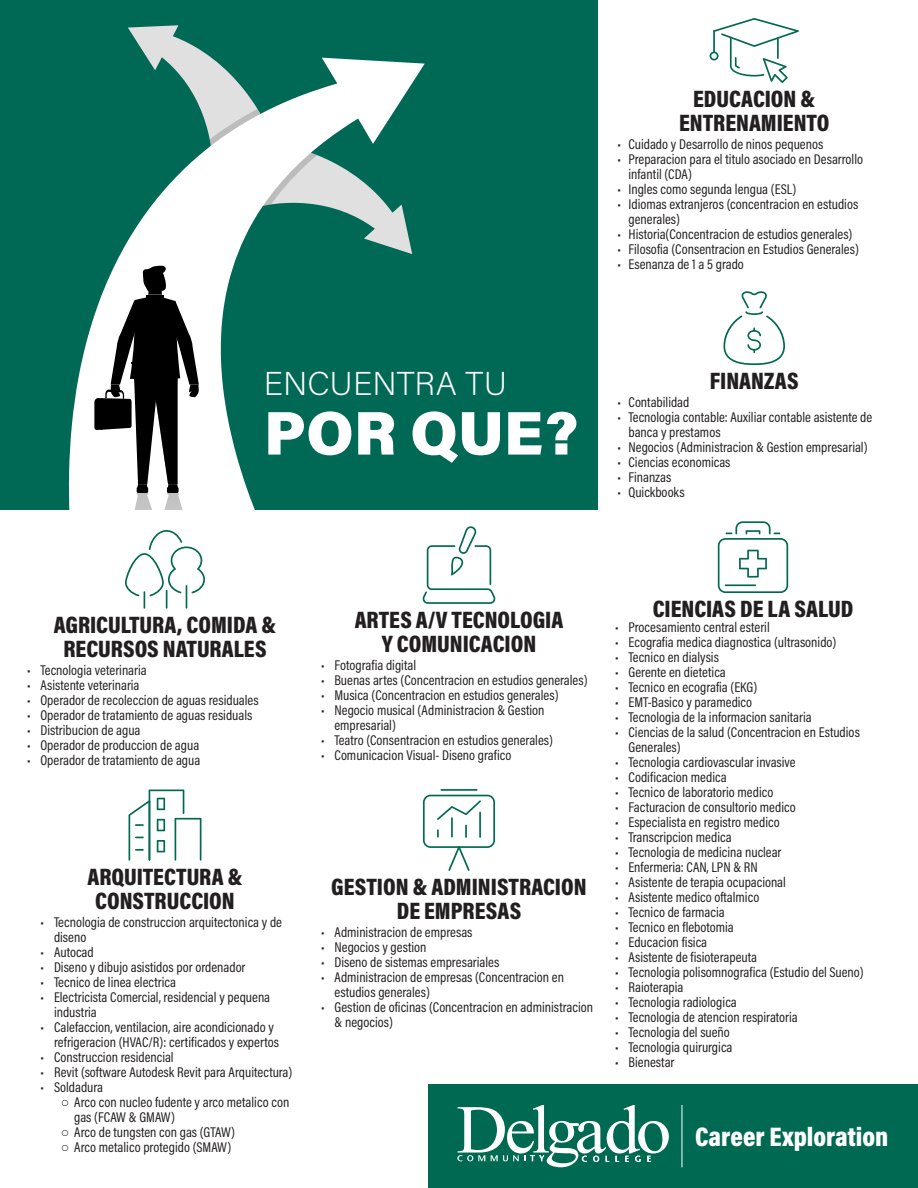
<style>
.page{position:relative;width:918px;height:1188px;background:#fff}
.page>*{position:absolute;margin:0;border:0;box-sizing:border-box;transform-origin:0 0}
.t1{font:900 61.5px "Acumin Pro";color:#fff}
.t2{font:200 33px "Acumin Pro";color:#fff}
.t3{font:900 27.15px "Acumin Pro Cond";color:#fff}
.t4{font:900 24px/24px "Acumin Pro Cond";color:#231f20;text-align:center}
.t5{font:14.25px/15px "Acumin Pro Cond";color:#231f20}
.s1{font-family:"Arial"}
</style>
<div class="page">
<div style="left:429px;top:1084px;width:489px;height:104px;background:#006951"></div>
<svg style="left:125px;top:530px;width:80px;height:79px"></svg>
<svg style="left:129px;top:790px;width:72px;height:71px"></svg>
<svg style="left:422px;top:526px;width:74px;height:78px"></svg>
<hr style="left:440px;top:789px;width:38px;height:2px;background:#006951">
<svg style="left:423px;top:795px;width:72px;height:76px"></svg>
<svg style="left:710px;top:18px;width:89px;height:65px"></svg>
<svg style="left:723px;top:291px;width:62px;height:74px"></svg>
<svg style="left:718px;top:521px;width:70px;height:72px"></svg>
<svg style="left:457px;top:1105px;width:212px;height:62px"></svg>
<hr style="left:682px;top:1105px;width:1px;height:62px;background:#fff">
<div style="left:0;top:0;width:597px;height:510px;background:#006956"></div>
<svg style="left:128px;top:25px;width:199px;height:33px"></svg>
<svg style="left:69px;top:58px;width:356px;height:452px"></svg>
<svg style="left:79px;top:266px;width:147px;height:244px;background:#a2a8a7"></svg>
<p class="t2" style="left:264px;top:360px;width:245px">ENCUENTRA TU</p>
<p class="t1" style="left:264px;top:389px;width:316px">POR QUE?</p>
<p class="t4" style="left:679px;top:86px;width:152px">EDUCACION &amp;<br>ENTRENAMIENTO</p>
<p class="t5" style="left:617px;top:136px;width:207px">• Cuidado y Desarrollo de ninos pequenos</p>
<p class="t5" style="left:628px;top:151px;width:236px;text-indent:-11px">• Preparacion para el titulo asociado en Desarrollo infantil (CDA)</p>
<p class="t5" style="left:617px;top:181px;width:180px">• Ingles como segunda lengua (ESL)</p>
<p class="t5" style="left:628px;top:196px;width:231px;text-indent:-11px">• Idiomas extranjeros (concentracion en estudios generales)</p>
<p class="t5" style="left:617px;top:226px;width:237px">• Historia(Concentracion de estudios generales)</p>
<p class="t5" style="left:617px;top:241px;width:243px">• Filosofia (Consentracion en Estudios Generales)</p>
<p class="t5" style="left:617px;top:256px;width:128px">• Esenanza de 1 a 5 grado</p>
<p class="t4" style="left:710px;top:368px;width:90px">FINANZAS</p>
<p class="t5" style="left:617px;top:394px;width:73px">• Contabilidad</p>
<p class="t5" style="left:628px;top:409px;width:245px;text-indent:-11px">• Tecnologia contable: Auxiliar contable asistente de banca y prestamos</p>
<p class="t5" style="left:617px;top:439px;width:252px">• Negocios (Administracion &amp; Gestion empresarial)</p>
<p class="t5" style="left:617px;top:454px;width:115px">• Ciencias economicas</p>
<p class="t5" style="left:617px;top:469px;width:55px">• Finanzas</p>
<p class="t5" style="left:617px;top:484px;width:69px">• Quickbooks</p>
<p class="t4" style="left:54px;top:612px;width:224px">AGRICULTURA, COMIDA &amp;<br>RECURSOS NATURALES</p>
<p class="t5" style="left:27px;top:662px;width:121px">• Tecnologia veterinaria</p>
<p class="t5" style="left:27px;top:677px;width:114px">• Asistente veterinaria</p>
<p class="t5" style="left:27px;top:692px;width:233px">• Operador de recoleccion de aguas residuales</p>
<p class="t5" style="left:27px;top:707px;width:227px">• Operador de tratamiento de aguas residuals</p>
<p class="t5" style="left:27px;top:722px;width:115px">• Distribucion de agua</p>
<p class="t5" style="left:27px;top:737px;width:174px">• Operador de produccion de agua</p>
<p class="t5" style="left:27px;top:752px;width:175px">• Operador de tratamiento de agua</p>
<p class="t4" style="left:88px;top:864px;width:156px">ARQUITECTURA &amp;<br>CONSTRUCCION</p>
<p class="t5" style="left:54px;top:914px;width:230px;text-indent:-14px">• Tecnologia de construccion arquitectonica y de diseno</p>
<p class="t5" style="left:40px;top:944px;width:55px">• Autocad</p>
<p class="t5" style="left:40px;top:959px;width:207px">• Diseno y dibujo asistidos por ordenador</p>
<p class="t5" style="left:40px;top:974px;width:137px">• Tecnico de linea electrica</p>
<p class="t5" style="left:54px;top:989px;width:218px;text-indent:-14px">• Electricista Comercial, residencial y pequena industria</p>
<p class="t5" style="left:54px;top:1019px;width:227px;text-indent:-14px">• Calefaccion, ventilacion, aire acondicionado y refrigeracion (HVAC/R): certificados y expertos</p>
<p class="t5" style="left:40px;top:1049px;width:135px">• Construccion residencial</p>
<p class="t5" style="left:40px;top:1064px;width:253px">• Revit (software Autodesk Revit para Arquitectura)</p>
<p class="t5" style="left:40px;top:1079px;width:64px">• Soldadura</p>
<p class="t5" style="left:74px;top:1094px;width:217px;text-indent:-14px"><span class="s1">○</span> Arco con nucleo fudente y arco metalico con gas (FCAW &amp; GMAW)</p>
<p class="t5" style="left:61px;top:1124px;width:176px"><span class="s1">○</span> Arco de tungsten con gas (GTAW)</p>
<p class="t5" style="left:61px;top:1139px;width:172px"><span class="s1">○</span> Arco metalico protegido (SMAW)</p>
<p class="t4" style="left:355px;top:607px;width:210px">ARTES A/V TECNOLOGIA</p>
<p class="t4" style="left:382px;top:631px;width:156px">Y COMUNICACION</p>
<p class="t5" style="left:321px;top:657px;width:97px">• Fotografia digital</p>
<p class="t5" style="left:321px;top:672px;width:268px">• Buenas artes (Concentracion en estudios generales)</p>
<p class="t5" style="left:321px;top:687px;width:239px">• Musica (Concentracion en estudios generales)</p>
<p class="t5" style="left:334px;top:702px;width:212px;text-indent:-14px">• Negocio musical (Administracion &amp; Gestion empresarial)</p>
<p class="t5" style="left:321px;top:732px;width:233px">• Teatro (Consentracion en estudios generales)</p>
<p class="t5" style="left:321px;top:747px;width:192px">• Comunicacion Visual- Diseno grafico</p>
<p class="t4" style="left:331px;top:874px;width:257px">GESTION &amp; ADMINISTRACION</p>
<p class="t4" style="left:397px;top:898px;width:126px">DE EMPRESAS</p>
<p class="t5" style="left:321px;top:924px;width:153px">• Administracion de empresas</p>
<p class="t5" style="left:321px;top:939px;width:107px">• Negocios y gestion</p>
<p class="t5" style="left:321px;top:954px;width:180px">• Diseno de sistemas empresariales</p>
<p class="t5" style="left:334px;top:969px;width:231px;text-indent:-14px">• Administracion de empresas (Concentracion en estudios generales)</p>
<p class="t5" style="left:334px;top:999px;width:260px;text-indent:-14px">• Gestion de oficinas (Concentracion en administracion &amp; negocios)</p>
<p class="t4" style="left:653px;top:596px;width:202px">CIENCIAS DE LA SALUD</p>
<p class="t5" style="left:615px;top:619px;width:156px">• Procesamiento central esteril</p>
<p class="t5" style="left:615px;top:634px;width:223px">• Ecografia medica diagnostica (ultrasonido)</p>
<p class="t5" style="left:615px;top:649px;width:106px">• Tecnico en dialysis</p>
<p class="t5" style="left:615px;top:664px;width:112px">• Gerente en dietetica</p>
<p class="t5" style="left:615px;top:679px;width:144px">• Tecnico en ecografia (EKG)</p>
<p class="t5" style="left:615px;top:694px;width:139px">• EMT-Basico y paramedico</p>
<p class="t5" style="left:615px;top:709px;width:198px">• Tecnologia de la informacion sanitaria</p>
<p class="t5" style="left:628px;top:724px;width:233px;text-indent:-14px">• Ciencias de la salud (Concentracion en Estudios<br>Generales)</p>
<p class="t5" style="left:615px;top:754px;width:182px">• Tecnologia cardiovascular invasive</p>
<p class="t5" style="left:615px;top:769px;width:113px">• Codificacion medica</p>
<p class="t5" style="left:615px;top:784px;width:160px">• Tecnico de laboratorio medico</p>
<p class="t5" style="left:615px;top:799px;width:182px">• Facturacion de consultorio medico</p>
<p class="t5" style="left:615px;top:814px;width:166px">• Especialista en registro medico</p>
<p class="t5" style="left:615px;top:829px;width:118px">• Transcripcion medica</p>
<p class="t5" style="left:615px;top:844px;width:168px">• Tecnologia de medicina nuclear</p>
<p class="t5" style="left:615px;top:859px;width:144px">• Enfermeria: CAN, LPN &amp; RN</p>
<p class="t5" style="left:615px;top:874px;width:172px">• Asistente de terapia ocupacional</p>
<p class="t5" style="left:615px;top:889px;width:146px">• Asistente medico oftalmico</p>
<p class="t5" style="left:615px;top:904px;width:111px">• Tecnico de farmacia</p>
<p class="t5" style="left:615px;top:919px;width:120px">• Tecnico en flebotomia</p>
<p class="t5" style="left:615px;top:934px;width:94px">• Educacion fisica</p>
<p class="t5" style="left:615px;top:949px;width:144px">• Asistente de fisioterapeuta</p>
<p class="t5" style="left:615px;top:964px;width:250px">• Tecnologia polisomnografica (Estudio del Sueno)</p>
<p class="t5" style="left:615px;top:979px;width:70px">• Raioterapia</p>
<p class="t5" style="left:615px;top:994px;width:123px">• Tecnologia radiologica</p>
<p class="t5" style="left:615px;top:1009px;width:184px">• Tecnologia de atencion respiratoria</p>
<p class="t5" style="left:615px;top:1024px;width:116px">• Tecnologia del sueño</p>
<p class="t5" style="left:615px;top:1039px;width:119px">• Tecnologia quirurgica</p>
<p class="t5" style="left:615px;top:1054px;width:61px">• Bienestar</p>
<p class="t3" style="left:695px;top:1119px;width:195px">Career Exploration</p>
</div>
